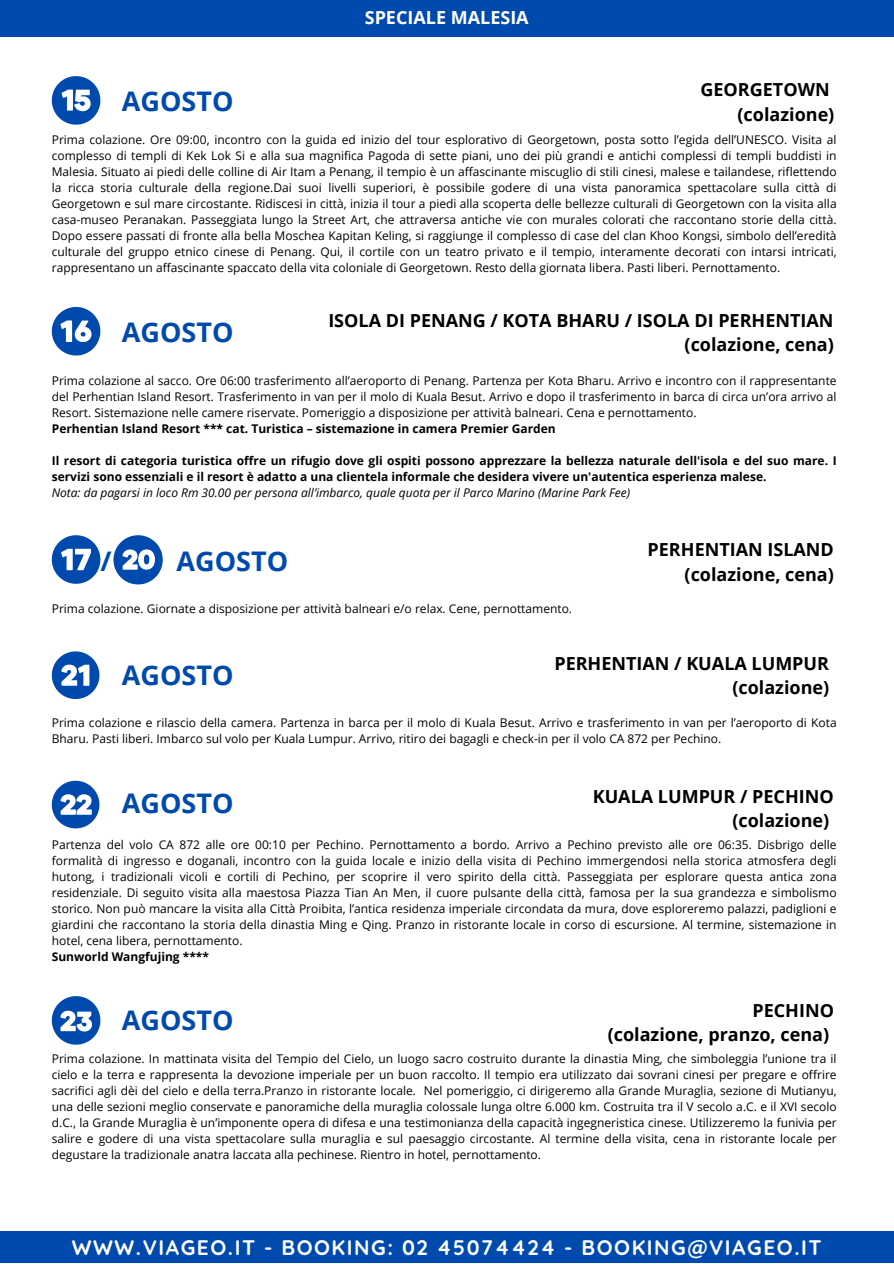
<style>
.page{position:relative;width:894px;height:1264px;background:#fff}
.page>*{position:absolute;margin:0;border:0;box-sizing:border-box;transform-origin:0 0}
.t1{font:700 27px "Open Sans";color:#004aad}
.t2{font:700 21px "Quicksand";letter-spacing:.075em;color:#fff}
.t3{font:700 18px/24.8px "Open Sans";color:#000;text-align:right}
.t4{font:700 18px "Open Sans";color:#fff}
.t5{font:12px/16px "Open Sans";color:#000;text-align:justify}
.t6{font:700 12px/16px "Open Sans";color:#000}
.t7{font:italic 12px "Open Sans";color:#000}
</style>
<div class="page">
<div style="left:0;top:1231px;width:893px;height:32px;background:#004aad"></div>
<div style="left:0;top:0;width:893px;height:37px;background:#004aad"></div>
<svg style="left:52px;top:76px;width:48px;height:48px"></svg>
<svg style="left:52px;top:307px;width:48px;height:48px"></svg>
<svg style="left:52px;top:535px;width:48px;height:48px"></svg>
<svg style="left:113px;top:535px;width:50px;height:49px"></svg>
<svg style="left:52px;top:651px;width:47px;height:47px"></svg>
<svg style="left:52px;top:780px;width:47px;height:48px"></svg>
<svg style="left:52px;top:996px;width:48px;height:48px"></svg>
<h3 class="t1" style="left:122px;top:82px;width:113px">AGOSTO</h3>
<h3 class="t4" style="left:364px;top:5px;width:165px">SPECIALE MALESIA</h3>
<p class="t3" style="left:700px;top:77px;width:135px">GEORGETOWN (colazione)</p>
<h1 class="t5" style="left:52px;top:131px;width:786px">Prima colazione. Ore 09:00, incontro con la guida ed inizio del tour esplorativo di Georgetown, posta sotto l’egida dell’UNESCO. Visita al complesso di templi di Kek Lok Si e alla sua magnifica Pagoda di sette piani, uno dei più grandi e antichi complessi di templi buddisti in Malesia. Situato ai piedi delle colline di Air Itam a Penang, il tempio è un affascinante miscuglio di stili cinesi, malese e tailandese, riflettendo la ricca storia culturale della regione.Dai suoi livelli superiori, è possibile godere di una vista panoramica spettacolare sulla città di Georgetown e sul mare circostante. Ridiscesi in città, inizia il tour a piedi alla scoperta delle bellezze culturali di Georgetown con la visita alla casa-museo Peranakan. Passeggiata lungo la Street Art, che attraversa antiche vie con murales colorati che raccontano storie della città.<br>Dopo essere passati di fronte alla bella Moschea Kapitan Keling, si raggiunge il complesso di case del clan Khoo Kongsi, simbolo dell’eredità culturale del gruppo etnico cinese di Penang. Qui, il cortile con un teatro privato e il tempio, interamente decorati con intarsi intricati, rappresentano un affascinante spaccato della vita coloniale di Georgetown. Resto della giornata libera. Pasti liberi. Pernottamento.</h1>
<p class="t1" style="left:122px;top:313px;width:113px">AGOSTO</p>
<h1 class="t3" style="left:328px;top:307px;width:507px">ISOLA DI PENANG / KOTA BHARU / ISOLA DI PERHENTIAN (colazione, cena)</h1>
<p class="t5" style="left:52px;top:372px;width:786px">Prima colazione al sacco. Ore 06:00 trasferimento all’aeroporto di Penang. Partenza per Kota Bharu. Arrivo e incontro con il rappresentante del Perhentian Island Resort. Trasferimento in van per il molo di Kuala Besut. Arrivo e dopo il trasferimento in barca di circa un’ora arrivo al Resort. Sistemazione nelle camere riservate. Pomeriggio a disposizione per attività balneari. Cena e pernottamento.</p>
<p class="t6" style="left:52px;top:420px;width:505px">Perhentian Island Resort *** cat. Turistica – sistemazione in camera Premier Garden</p>
<p class="t6" style="left:52px;top:452px;width:786px">Il resort di categoria turistica offre un rifugio dove gli ospiti possono apprezzare la bellezza naturale dell'isola e del suo mare. I servizi sono essenziali e il resort è adatto a una clientela informale che desidera vivere un'autentica esperienza malese.</p>
<p class="t7" style="left:52px;top:484px;width:579px">Nota: da pagarsi in loco Rm 30.00 per persona all’imbarco, quale quota per il Parco Marino (Marine Park Fee)</p>
<h1 class="t1" style="left:100px;top:542px;width:13px">/</h1>
<p class="t1" style="left:176px;top:542px;width:113px">AGOSTO</p>
<p class="t5" style="left:52px;top:600px;width:521px">Prima colazione. Giornate a disposizione per attività balneari e/o relax. Cene, pernottamento.</p>
<p class="t3" style="left:647px;top:536px;width:188px">PERHENTIAN ISLAND (colazione, cena)</p>
<p class="t1" style="left:122px;top:656px;width:113px">AGOSTO</p>
<h3 class="t3" style="left:554px;top:650px;width:276px">PERHENTIAN / KUALA LUMPUR (colazione)</h3>
<p class="t5" style="left:52px;top:714px;width:786px">Prima colazione e rilascio della camera. Partenza in barca per il molo di Kuala Besut. Arrivo e trasferimento in van per l’aeroporto di Kota<br>Bharu. Pasti liberi. Imbarco sul volo per Kuala Lumpur. Arrivo, ritiro dei bagagli e check-in per il volo CA 872 per Pechino.</p>
<p class="t1" style="left:122px;top:784px;width:113px">AGOSTO</p>
<p class="t3" style="left:592px;top:783px;width:242px">KUALA LUMPUR / PECHINO (colazione)</p>
<h1 class="t5" style="left:52px;top:836px;width:786px">Partenza del volo CA 872 alle ore 00:10 per Pechino. Pernottamento a bordo. Arrivo a Pechino previsto alle ore 06:35. Disbrigo delle formalità di ingresso e doganali, incontro con la guida locale e inizio della visita di Pechino immergendosi nella storica atmosfera degli hutong, i tradizionali vicoli e cortili di Pechino, per scoprire il vero spirito della città. Passeggiata per esplorare questa antica zona residenziale. Di seguito visita alla maestosa Piazza Tian An Men, il cuore pulsante della città, famosa per la sua grandezza e simbolismo storico. Non può mancare la visita alla Città Proibita, l’antica residenza imperiale circondata da mura, dove esploreremo palazzi, padiglioni e giardini che raccontano la storia della dinastia Ming e Qing. Pranzo in ristorante locale in corso di escursione. Al termine, sistemazione in hotel, cena libera, pernottamento.</h1>
<h4 class="t6" style="left:52px;top:948px;width:159px">Sunworld Wangfujing ****</h4>
<h1 class="t1" style="left:122px;top:1001px;width:113px">AGOSTO</h1>
<h3 class="t3" style="left:607px;top:997px;width:228px">PECHINO<br>(colazione, pranzo, cena)</h3>
<p class="t5" style="left:52px;top:1050px;width:786px">Prima colazione. In mattinata visita del Tempio del Cielo, un luogo sacro costruito durante la dinastia Ming, che simboleggia l’unione tra il cielo e la terra e rappresenta la devozione imperiale per un buon raccolto. Il tempio era utilizzato dai sovrani cinesi per pregare e offrire sacrifici agli dèi del cielo e della terra.Pranzo in ristorante locale. Nel pomeriggio, ci dirigeremo alla Grande Muraglia, sezione di Mutianyu, una delle sezioni meglio conservate e panoramiche della muraglia colossale lunga oltre 6.000 km. Costruita tra il V secolo a.C. e il XVI secolo d.C., la Grande Muraglia è un’imponente opera di difesa e una testimonianza della capacità ingegneristica cinese. Utilizzeremo la funivia per salire e godere di una vista spettacolare sulla muraglia e sul paesaggio circostante. Al termine della visita, cena in ristorante locale per degustare la tradizionale anatra laccata alla pechinese. Rientro in hotel, pernottamento.</p>
<h3 class="t2" style="left:72px;top:1233px;width:751px">WWW.VIAGEO.IT - BOOKING: 02 45074424 - BOOKING@VIAGEO.IT</h3>
</div>
